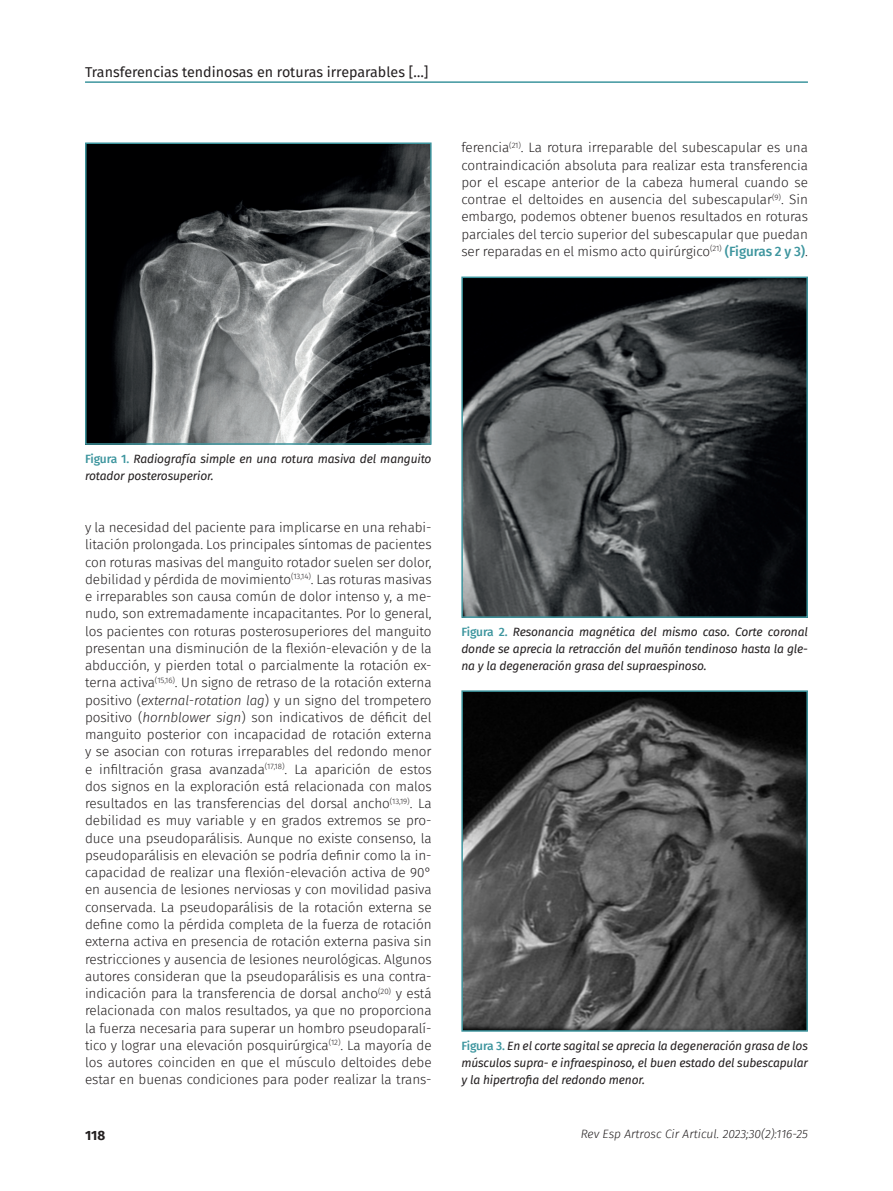
<style>
.page{position:relative;width:893px;height:1191px;background:#fff}
.page>*{position:absolute;margin:0;border:0;box-sizing:border-box;transform-origin:0 0}
.t1{font:14.25px "Fira Sans FS";color:#231f20}
.t2{font:13.5px/17.2px "Fira Sans Light FS";letter-spacing:-.005em;color:#231f20;text-align:justify}
.t3{font:700 13.5px "Fira Sans FS";color:#231f20}
.t4{font:italic 12px/17.2px "Fira Sans FS";letter-spacing:-.01em;color:#231f20;text-align:justify}
.t5{font:italic 300 12px "Fira Sans FS";color:#231f20}
.s1{font-family:"Fira Sans FS";font-weight:500;color:#3d959e}
.s2{font-weight:500;font-style:normal;color:#3d959e}
.s3{font-family:"Fira Sans FS";font-weight:300;font-style:italic}
</style>
<div class="page">
<hr style="left:85px;top:81px;width:723px;height:2px;background:#3d959e">
<img style="left:88px;top:145px;width:341px;height:297px">
<div style="left:85px;top:142px;width:347px;height:303px;border:2px solid #3d959e"></div>
<img style="left:464px;top:279px;width:341px;height:336px">
<div style="left:461px;top:276px;width:347px;height:342px;border:2px solid #3d959e"></div>
<img style="left:464px;top:693px;width:341px;height:335px">
<div style="left:461px;top:690px;width:347px;height:341px;border:2px solid #3d959e"></div>
<p class="t1" style="left:85px;top:62px;width:345px">Transferencias tendinosas en roturas irreparables […]</p>
<p class="t2" style="left:461px;top:139px;width:348px">ferencia<sup>(21)</sup>. La rotura irreparable del subescapular es una contraindicación absoluta para realizar esta transferencia por el escape anterior de la cabeza humeral cuando se contrae el deltoides en ausencia del subescapular<sup>(9)</sup>. Sin embargo, podemos obtener buenos resultados en roturas parciales del tercio superior del subescapular que puedan ser reparadas en el mismo acto quirúrgico<sup>(21)</sup> <span class="s1">(Figuras 2 y 3)</span>.</p>
<p class="t4" style="left:85px;top:450px;width:348px"><span class="s2">Figura 1.</span> Radiografía simple en una rotura masiva del manguito rotador posterosuperior.</p>
<p class="t2" style="left:85px;top:519px;width:348px">y la necesidad del paciente para implicarse en una rehabi&shy;litación prolongada. Los principales síntomas de pacientes con roturas masivas del manguito rotador suelen ser dolor, debilidad y pérdida de movimiento<sup>(13,14)</sup>. Las roturas masivas e irreparables son causa común de dolor intenso y, a me&shy;nudo, son extremadamente incapacitantes. Por lo general, los pacientes con roturas posterosuperiores del manguito presentan una disminución de la flexión-elevación y de la abducción, y pierden total o parcialmente la rotación ex&shy;terna activa<sup>(15,16)</sup>. Un signo de retraso de la rotación externa positivo (<span class="s3">external-rotation lag</span>) y un signo del trompetero positivo (<span class="s3">hornblower sign</span>) son indicativos de déficit del manguito posterior con incapacidad de rotación externa y se asocian con roturas irreparables del redondo menor e infiltración grasa avanzada<sup>(17,18)</sup>. La aparición de estos dos signos en la exploración está relacionada con malos resultados en las transferencias del dorsal ancho<sup>(13,19)</sup>. La debilidad es muy variable y en grados extremos se pro&shy;duce una pseudoparálisis. Aunque no existe consenso, la pseudoparálisis en elevación se podría definir como la in&shy;capacidad de realizar una flexión-elevación activa de 90° en ausencia de lesiones nerviosas y con movilidad pasiva conservada. La pseudoparálisis de la rotación externa se define como la pérdida completa de la fuerza de rotación externa activa en presencia de rotación externa pasiva sin restricciones y ausencia de lesiones neurológicas. Algunos autores consideran que la pseudoparálisis es una contra&shy;indicación para la transferencia de dorsal ancho<sup>(20)</sup> y está relacionada con malos resultados, ya que no proporciona la fuerza necesaria para superar un hombro pseudoparalí&shy;tico y lograr una elevación posquirúrgica<sup>(12)</sup>. La mayoría de los autores coinciden en que el músculo deltoides debe estar en buenas condiciones para poder realizar la trans-</p>
<p class="t4" style="left:461px;top:623px;width:348px"><span class="s2">Figura 2.</span> Resonancia magnética del mismo caso. Corte coronal donde se aprecia la retracción del muñón tendinoso hasta la gle&shy;na y la degeneración grasa del supraespinoso.</p>
<p class="t4" style="left:461px;top:1037px;width:348px"><span class="s2">Figura 3.</span> En el corte sagital se aprecia la degeneración grasa de los músculos supra- e infraespinoso, el buen estado del subescapular y la hipertrofia del redondo menor.</p>
<p class="t3" style="left:85px;top:1124px;width:22px">118</p>
<p class="t5" style="left:581px;top:1125px;width:229px">Rev Esp Artrosc Cir Articul. 2023;30(2):116-25</p>
</div>
